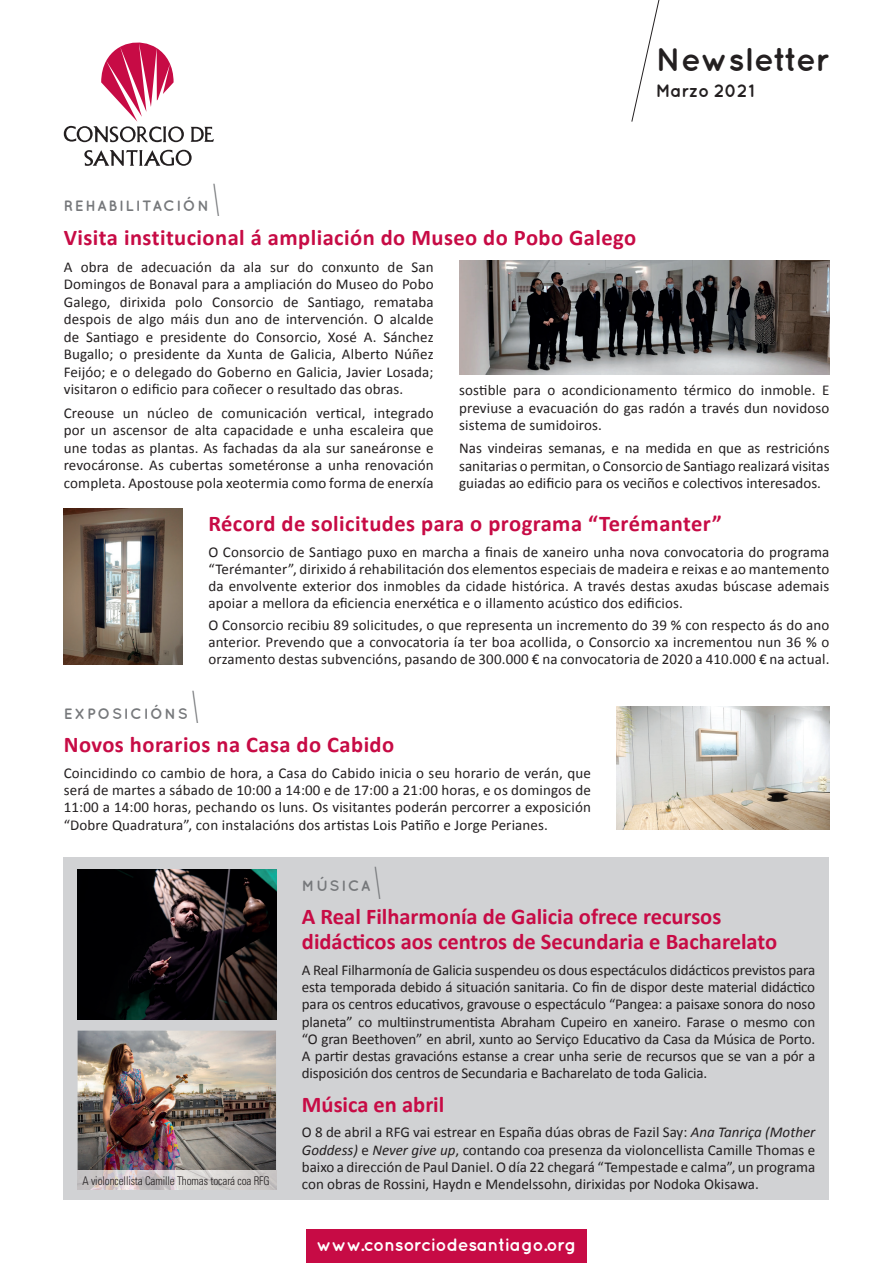
<style>
.page{position:relative;width:893px;height:1263px;background:#fff}
.page>*{position:absolute;margin:0;border:0;box-sizing:border-box;transform-origin:0 0}
.t1{font:italic 300 46.2px "Frutiger LT Std";color:#76787b;scale:.36 1}
.t2{font:700 33px "Quicksand";letter-spacing:-.02em;color:#231f20}
.t3{font:700 22.5px/24.8px "Calibri";letter-spacing:.01em;color:#c70b45}
.t4{font:700 18px "Quicksand";letter-spacing:-.02em;color:#fff}
.t5{font:700 18px "Quicksand";letter-spacing:-.02em;color:#231f20}
.t6{font:15px/17.2px "Calibri";letter-spacing:.01em;color:#231f20;text-align:justify}
.t7{font:700 15px "Quicksand";letter-spacing:.12em;color:#76787b}
.t8{font:300 condensed 12px "Univers";letter-spacing:-.01em;color:#231f20;scale:.93 1}
.s1{font-style:italic}
</style>
<div class="page">
<svg style="left:191px;top:127px;width:23px;height:15px"></svg>
<svg style="left:64px;top:42px;width:120px;height:100px"></svg>
<svg style="left:84px;top:150px;width:108px;height:16px"></svg>
<svg style="left:631px;top:0;width:29px;height:122px"></svg>
<div style="left:306px;top:1229px;width:281px;height:34px;background:#c70b45"></div>
<div style="left:64px;top:858px;width:765px;height:342px;background:#d1d2d4"></div>
<img style="left:459px;top:261px;width:370px;height:113px">
<img style="left:64px;top:509px;width:119px;height:155px">
<img style="left:617px;top:706px;width:213px;height:124px">
<img style="left:78px;top:870px;width:198px;height:149px">
<img style="left:78px;top:1030px;width:198px;height:141px">
<img style="left:78px;top:1171px;width:198px;height:18px">
<h2 class="t2" style="left:656px;top:39px;width:176px">Newsletter</h2>
<p class="t5" style="left:656px;top:79px;width:100px">Marzo 2021</p>
<h1 class="t1" style="left:217px;top:173px;width:44px">I</h1>
<h3 class="t3" style="left:64px;top:225px;width:574px">Visita institucional á ampliación do Museo do Pobo Galego</h3>
<p class="t7" style="left:64px;top:197px;width:147px">REHABILITACIÓN</p>
<p class="t6" style="left:64px;top:258px;width:371px">A obra de adecuación da ala sur do conxunto de San Domingos de Bonaval para a ampliación do Museo do Pobo Galego, dirixida polo Consorcio de Santiago, remataba despois de algo máis dun ano de intervención. O alcalde de Santiago e presidente do Consorcio, Xosé A. Sánchez Bugallo; o presidente da Xunta de Galicia, Alberto Núñez Feijóo; e o delegado do Goberno en Galicia, Javier Losada; visitaron o edificio para coñecer o resultado das obras.</p>
<p class="t6" style="left:64px;top:404px;width:371px">Creouse un núcleo de comunicación vertical, integrado por un ascensor de alta capacidade e unha escaleira que une todas as plantas. As fachadas da ala sur saneáronse e revocáronse. As cubertas sometéronse a unha renovación completa. Apostouse pola xeotermia como forma de enerxía</p>
<h3 class="t3" style="left:208px;top:511px;width:515px">Récord de solicitudes para o programa “Terémanter”</h3>
<p class="t6" style="left:208px;top:543px;width:623px">O Consorcio de Santiago puxo en marcha a finais de xaneiro unha nova convocatoria do programa “Terémanter”, dirixido á rehabilitación dos elementos especiais de madeira e reixas e ao mantemento da envolvente exterior dos inmobles da cidade histórica. A través destas axudas búscase ademais apoiar a mellora da eficiencia enerxética e o illamento acústico dos edificios.</p>
<p class="t6" style="left:208px;top:616px;width:623px">O Consorcio recibiu 89 solicitudes, o que representa un incremento do 39 % con respecto ás do ano anterior. Prevendo que a convocatoria ía ter boa acollida, o Consorcio xa incrementou nun 36 % o orzamento destas subvencións, pasando de 300.000 € na convocatoria de 2020 a 410.000 € na actual.</p>
<p class="t6" style="left:459px;top:382px;width:372px">sostible para o acondicionamento térmico do inmoble. E previuse a evacuación do gas radón a través dun novidoso sistema de sumidoiros.</p>
<p class="t6" style="left:459px;top:440px;width:372px">Nas vindeiras semanas, e na medida en que as restricións sanitarias o permitan, o Consorcio de Santiago realizará visitas guiadas ao edificio para os veciños e colectivos interesados.</p>
<h1 class="t1" style="left:196px;top:681px;width:44px">I</h1>
<h3 class="t3" style="left:64px;top:732px;width:332px">Novos horarios na Casa do Cabido</h3>
<p class="t6" style="left:64px;top:764px;width:529px">Coincidindo co cambio de hora, a Casa do Cabido inicia o seu horario de verán, que será de martes a sábado de 10:00 a 14:00 e de 17:00 a 21:00 horas, e os domingos de 11:00 a 14:00 horas, pechando os luns. Os visitantes poderán percorrer a exposición “Dobre Quadratura”, con instalacións dos artistas Lois Patiño e Jorge Perianes.</p>
<p class="t7" style="left:64px;top:704px;width:126px">EXPOSICIÓNS</p>
<p class="t8" style="left:83px;top:1173px;width:203px">A violoncellista Camille Thomas tocará coa RFG</p>
<p class="t7" style="left:302px;top:877px;width:70px">MÚSICA</p>
<h1 class="t1" style="left:379px;top:856px;width:44px">I</h1>
<h3 class="t3" style="left:302px;top:904px;width:477px">A Real Filharmonía de Galicia ofrece recursos didácticos aos centros de Secundaria e Bacharelato</h3>
<p class="t6" style="left:302px;top:961px;width:515px">A Real Filharmonía de Galicia suspendeu os dous espectáculos didácticos previstos para esta temporada debido á situación sanitaria. Co fin de dispor deste material didáctico para os centros educativos, gravouse o espectáculo “Pangea: a paisaxe sonora do noso planeta” co multiinstrumentista Abraham Cupeiro en xaneiro. Farase o mesmo con “O gran Beethoven” en abril, xunto ao Serviço Educativo da Casa da Música de Porto.<br>A partir destas gravacións estanse a crear unha serie de recursos que se van a pór a disposición dos centros de Secundaria e Bacharelato de toda Galicia.</p>
<h3 class="t3" style="left:302px;top:1092px;width:144px">Música en abril</h3>
<p class="t6" style="left:302px;top:1124px;width:515px">O 8 de abril a RFG vai estrear en España dúas obras de Fazil Say: <span class="s1">Ana Tanriça (Mother Goddess)</span> e <span class="s1">Never give up</span>, contando coa presenza da violoncellista Camille Thomas e baixo a dirección de Paul Daniel. O día 22 chegará “Tempestade e calma”, un programa con obras de Rossini, Haydn e Mendelssohn, dirixidas por Nodoka Okisawa.</p>
<p class="t4" style="left:316px;top:1234px;width:262px">www.consorciodesantiago.org</p>
</div>
